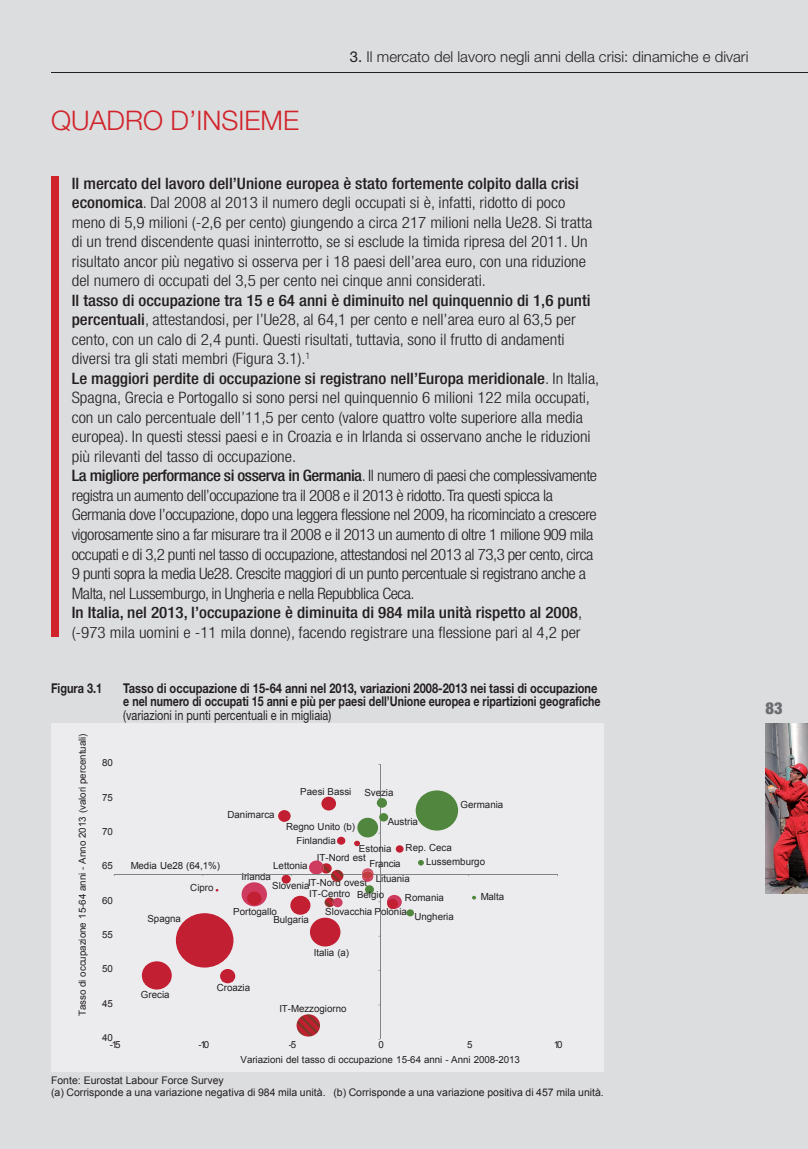
<style>
.page{position:relative;width:808px;height:1149px;background:#fff}
.page>*{position:absolute;margin:0;border:0;box-sizing:border-box;transform-origin:0 0}
.t1{font:300 27px "Helvetica Neue LT Std";color:#d1232a}
.t2{font:900 condensed 16.5px "Helvetica Neue LT Std";color:#6c6d70}
.t3{font:300 condensed 15.75px/19.5px "Helvetica Neue LT Std";color:#231f20;scale:1.08 1}
.t4{font:300 15px "Helvetica Neue LT Std";color:#231f20}
.t5{font:700 13.5px/13.5px "Helvetica Neue LT Std";color:#231f20;scale:.82 1}
.t6{font:13.5px "Helvetica Neue LT Std";color:#231f20;scale:.81 1}
.t7{font:700 13.5px "Helvetica Neue LT Std";color:#231f20;scale:.81 1}
.t8{font:10.5px/12px "Arial";color:#231f20}
.t9{font:9.75px "Arial";letter-spacing:-.005em;color:#231f20}
.s1{font-weight:400}
.s2{font-weight:500}
</style>
<div class="page">
<div style="left:0;top:0;width:808px;height:1148px;background:#dcdddf"></div>
<hr style="left:51px;top:72px;width:757px;height:1px;background:#231f20">
<div style="left:52px;top:176px;width:7px;height:461px;background:#d1232a"></div>
<div style="left:51px;top:723px;width:553px;height:348px;background:#ececee"></div>
<div style="left:242px;top:882px;width:25px;height:24px;background:#ce3b5f;border-radius:50%"></div>
<svg style="left:387px;top:894px;width:15px;height:14px"></svg>
<hr style="left:380px;top:764px;width:1px;height:274px;background:#818387">
<div style="left:365px;top:885px;width:9px;height:8px;background:#51863f;border-radius:50%"></div>
<svg style="left:290px;top:895px;width:20px;height:19px"></svg>
<div style="left:396px;top:845px;width:8px;height:7px;background:#c31f32;border-radius:50%"></div>
<svg style="left:278px;top:809px;width:13px;height:12px"></svg>
<div style="left:416px;top:790px;width:42px;height:40px;background:#51863f;border-radius:50%"></div>
<svg style="left:354px;top:840px;width:6px;height:5px"></svg>
<div style="left:247px;top:891px;width:14px;height:13px;background:#c31f32;border-radius:50%"></div>
<div style="left:142px;top:961px;width:30px;height:28px;background:#c31f32;border-radius:50%"></div>
<div style="left:176px;top:912px;width:57px;height:55px;background:#c31f32;border-radius:50%"></div>
<svg style="left:220px;top:968px;width:15px;height:14px"></svg>
<div style="left:310px;top:917px;width:30px;height:29px;background:#c31f32;border-radius:50%"></div>
<svg style="left:297px;top:1013px;width:23px;height:23px"></svg>
<svg style="left:418px;top:859px;width:6px;height:6px"></svg>
<svg style="left:406px;top:909px;width:8px;height:7px"></svg>
<svg style="left:472px;top:895px;width:4px;height:4px"></svg>
<svg style="left:321px;top:796px;width:15px;height:14px"></svg>
<svg style="left:379px;top:812px;width:9px;height:9px"></svg>
<svg style="left:387px;top:898px;width:11px;height:10px"></svg>
<svg style="left:282px;top:874px;width:9px;height:9px"></svg>
<svg style="left:337px;top:836px;width:8px;height:8px"></svg>
<svg style="left:377px;top:797px;width:10px;height:10px"></svg>
<div style="left:357px;top:817px;width:21px;height:20px;background:#51863f;border-radius:50%"></div>
<svg style="left:309px;top:860px;width:23px;height:13px"></svg>
<hr style="left:114px;top:873px;width:443px;height:1px;background:#818387">
<svg style="left:325px;top:897px;width:18px;height:9px"></svg>
<svg style="left:362px;top:867px;width:18px;height:14px"></svg>
<svg style="left:331px;top:869px;width:12px;height:12px"></svg>
<h1 class="t1" style="left:51px;top:104px;width:250px">QUADRO D’INSIEME</h1>
<p class="t4" style="left:350px;top:47px;width:400px"><span class="s1">3.</span> Il mercato del lavoro negli anni della crisi: dinamiche e divari</p>
<p class="t3" style="left:72px;top:173px;width:483px"><span class="s2">Il mercato del lavoro dell’Unione europea è stato fortemente colpito dalla crisi economica</span>. Dal 2008 al 2013 il numero degli occupati si è, infatti, ridotto di poco meno di 5,9 milioni (-2,6 per cento) giungendo a circa 217 milioni nella Ue28. Si tratta di un trend discendente quasi ininterrotto, se si esclude la timida ripresa del 2011. Un risultato ancor più negativo si osserva per i 18 paesi dell’area euro, con una riduzione del numero di occupati del 3,5 per cento nei cinque anni considerati.</p>
<p class="t3" style="left:72px;top:290px;width:490px"><span class="s2">Il tasso di occupazione tra 15 e 64 anni è diminuito nel quinquennio di 1,6 punti percentuali</span>, attestandosi, per l’Ue28, al 64,1 per cento e nell’area euro al 63,5 per cento, con un calo di 2,4 punti. Questi risultati, tuttavia, sono il frutto di andamenti diversi tra gli stati membri (Figura 3.1).<sup>1<br></sup><span class="s2">Le maggiori perdite di occupazione si registrano nell’Europa meridionale</span>. In Italia, Spagna, Grecia e Portogallo si sono persi nel quinquennio 6 milioni 122 mila occupati, con un calo percentuale dell’11,5 per cento (valore quattro volte superiore alla media europea). In questi stessi paesi e in Croazia e in Irlanda si osservano anche le riduzioni più rilevanti del tasso di occupazione.<br><span class="s2">La migliore performance si osserva in Germania</span>. Il numero di paesi che complessivamente registra un aumento dell’occupazione tra il 2008 e il 2013 è ridotto. Tra questi spicca la Germania dove l’occupazione, dopo una leggera flessione nel 2009, ha ricominciato a crescere vigorosamente sino a far misurare tra il 2008 e il 2013 un aumento di oltre 1 milione 909 mila occupati e di 3,2 punti nel tasso di occupazione, attestandosi nel 2013 al 73,3 per cento, circa 9 punti sopra la media Ue28. Crescite maggiori di un punto percentuale si registrano anche a Malta, nel Lussemburgo, in Ungheria e nella Repubblica Ceca.<br><span class="s2">In Italia, nel 2013, l’occupazione è diminuita di 984 mila unità rispetto al 2008</span>, (-973 mila uomini e -11 mila donne), facendo registrare una flessione pari al 4,2 per</p>
<p class="t7" style="left:51px;top:679px;width:65px">Figura 3.1</p>
<p class="t5" style="left:123px;top:680px;width:584px">Tasso di occupazione di 15-64 anni nel 2013, variazioni 2008-2013 nei tassi di occupazione e nel numero di occupati 15 anni e più per paesi dell’Unione europea e ripartizioni geografiche</p>
<p class="t6" style="left:123px;top:706px;width:258px">(variazioni in punti percentuali e in migliaia)</p>
<p class="t9" style="left:76px;top:1016px;width:284px;rotate:-90deg">Tasso di occupazione 15-64 anni - Anno 2013 (valori percentuali)</p>
<p class="t9" style="left:102px;top:756px;width:12px">80</p>
<p class="t9" style="left:102px;top:790px;width:12px">75</p>
<p class="t9" style="left:102px;top:824px;width:12px">70</p>
<p class="t9" style="left:102px;top:859px;width:12px">65</p>
<p class="t9" style="left:102px;top:893px;width:12px">60</p>
<p class="t9" style="left:102px;top:927px;width:12px">55</p>
<p class="t9" style="left:102px;top:962px;width:12px">50</p>
<p class="t9" style="left:102px;top:996px;width:12px">45</p>
<p class="t9" style="left:228px;top:808px;width:49px">Danimarca</p>
<p class="t9" style="left:300px;top:785px;width:53px">Paesi Bassi</p>
<p class="t9" style="left:286px;top:820px;width:71px">Regno Unito (b)</p>
<p class="t9" style="left:364px;top:785px;width:31px">Svezia</p>
<p class="t9" style="left:388px;top:815px;width:32px">Austria</p>
<p class="t9" style="left:461px;top:798px;width:44px">Germania</p>
<p class="t9" style="left:296px;top:834px;width:41px">Finlandia</p>
<p class="t9" style="left:406px;top:841px;width:48px">Rep. Ceca</p>
<p class="t9" style="left:359px;top:842px;width:34px">Estonia</p>
<p class="t9" style="left:317px;top:850px;width:50px">IT-Nord est</p>
<p class="t9" style="left:309px;top:886px;width:42px">IT-Centro</p>
<p class="t9" style="left:426px;top:854px;width:60px">Lussemburgo</p>
<p class="t9" style="left:131px;top:858px;width:91px">Media Ue28 (64,1%)</p>
<p class="t9" style="left:369px;top:856px;width:33px">Francia</p>
<p class="t9" style="left:273px;top:858px;width:36px">Lettonia</p>
<p class="t9" style="left:242px;top:870px;width:31px">Irlanda</p>
<p class="t9" style="left:376px;top:871px;width:35px">Lituania</p>
<p class="t9" style="left:308px;top:876px;width:61px">IT-Nord ovest</p>
<p class="t9" style="left:272px;top:878px;width:39px">Slovenia</p>
<p class="t9" style="left:190px;top:880px;width:25px">Cipro</p>
<p class="t9" style="left:357px;top:888px;width:29px">Belgio</p>
<p class="t9" style="left:481px;top:889px;width:25px">Malta</p>
<p class="t9" style="left:405px;top:890px;width:41px">Romania</p>
<p class="t9" style="left:147px;top:911px;width:35px">Spagna</p>
<p class="t9" style="left:141px;top:987px;width:30px">Grecia</p>
<p class="t9" style="left:233px;top:904px;width:45px">Portogallo</p>
<p class="t9" style="left:325px;top:904px;width:83px">Slovacchia Polonia</p>
<p class="t9" style="left:273px;top:913px;width:37px">Bulgaria</p>
<p class="t9" style="left:414px;top:909px;width:41px">Ungheria</p>
<p class="t9" style="left:314px;top:945px;width:37px">Italia (a)</p>
<p class="t9" style="left:217px;top:981px;width:35px">Croazia</p>
<p class="t9" style="left:279px;top:1002px;width:69px">IT-Mezzogiorno</p>
<p class="t9" style="left:102px;top:1030px;width:12px">40</p>
<p class="t9" style="left:110px;top:1037px;width:12px">51-</p>
<p class="t9" style="left:198px;top:1037px;width:12px">01-</p>
<p class="t9" style="left:289px;top:1037px;width:9px">5-</p>
<p class="t9" style="left:378px;top:1037px;width:7px">0</p>
<p class="t9" style="left:467px;top:1037px;width:7px">5</p>
<p class="t9" style="left:554px;top:1037px;width:10px">01</p>
<p class="t9" style="left:240px;top:1052px;width:281px">Variazioni del tasso di occupazione 15-64 anni - Anni 2008-2013</p>
<p class="t8" style="left:51px;top:1074px;width:554px">Fonte: Eurostat Labour Force Survey<br>(a) Corrisponde a una variazione negativa di 984 mila unità. (b) Corrisponde a una variazione positiva di 457 mila unità.</p>
<p class="t2" style="left:765px;top:697px;width:19px">83</p>
</div>
